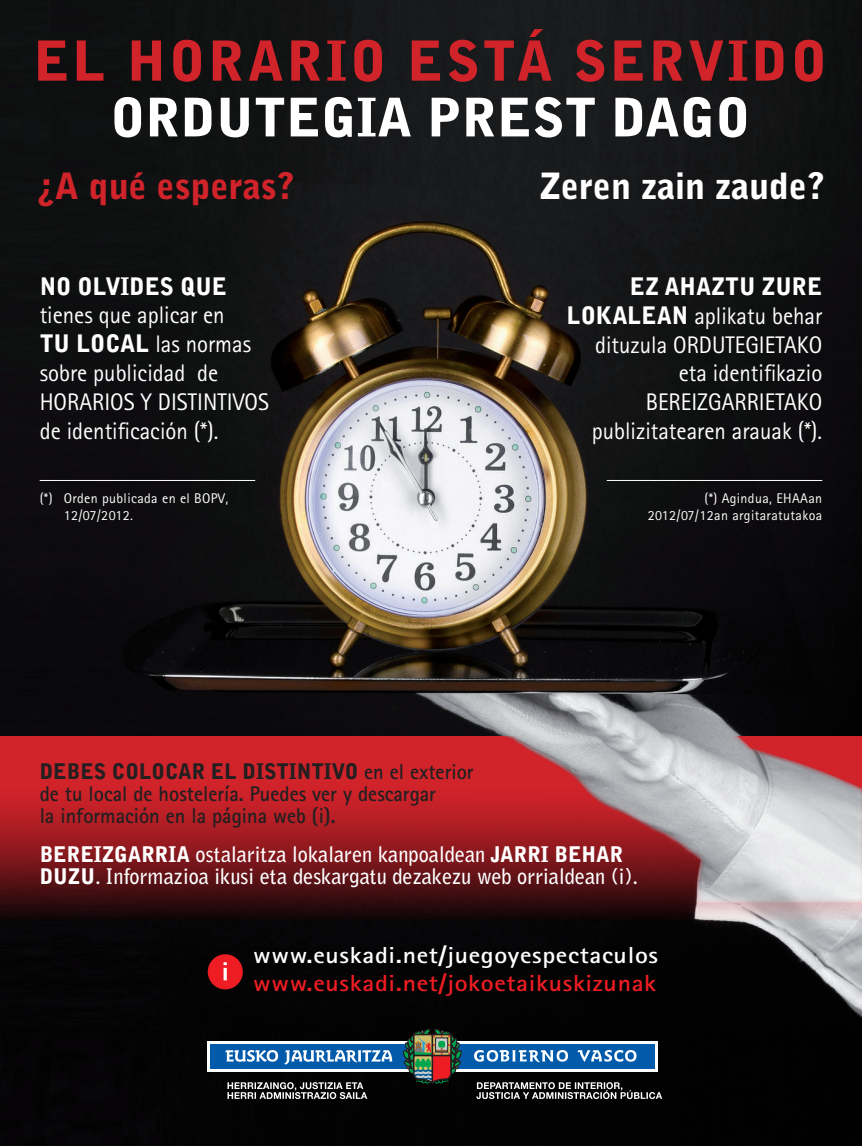
<style>
.page{position:relative;width:862px;height:1146px;background:#fff}
.page>*{position:absolute;margin:0;border:0;box-sizing:border-box;transform-origin:0 0}
.t1{font:900 54.8px "Bell Gothic Std";letter-spacing:.05em;color:#d1232a}
.t2{font:900 52.8px "Bell Gothic Std";color:#fff}
.t3{font:900 36px "Bell Gothic Std";color:#fff}
.t4{font:900 36px "Bell Gothic Std";color:#d1232a}
.t5{font:24px/28.8px "Rotis Sans Serif";color:#fff;text-align:right;scale:.95 1}
.t6{font:900 24px "Bell Gothic Std";color:#fff;scale:.95 1}
.t7{font:700 23.2px "Rotis Sans Serif";letter-spacing:.025em;color:#fff;scale:1.11 1}
.t8{font:700 23.2px "Rotis Sans Serif";letter-spacing:.025em;color:#ee1d23;scale:1.11 1}
.t9{font:700 21.4px "Bell Gothic Std";color:#fff;scale:.95 1}
.t10{font:700 21.4px/22px "Rotis Sans Serif";color:#231f20;scale:.95 1}
.t11{font:900 21.4px "Bell Gothic Std";color:#231f20;scale:.95 1}
.t12{font:900 21.4px "Bell Gothic Std";color:#fff;scale:.95 1}
.t13{font:14px/16.8px "Rotis Sans Serif";letter-spacing:.025em;color:#fff}
.s1{font-family:"Bell Gothic Std";font-weight:900}
.s2{font-family:"Rotis Sans Serif";font-weight:700}
.s3{font-weight:900}
</style>
<div class="page">
<img style="left:0;top:0;width:862px;height:1145px">
<div style="left:208px;top:954px;width:35px;height:35px;background:#ee1d23;border-radius:50%"></div>
<svg style="left:224px;top:962px;width:3px;height:18px"></svg>
<svg style="left:207px;top:1040px;width:450px;height:31px"></svg>
<div style="left:210px;top:1043px;width:444px;height:24px;background:#015aaa"></div>
<svg style="left:225px;top:1050px;width:53px;height:11px"></svg>
<svg style="left:284px;top:1050px;width:108px;height:14px"></svg>
<svg style="left:474px;top:1050px;width:94px;height:12px"></svg>
<svg style="left:577px;top:1050px;width:59px;height:11px"></svg>
<svg style="left:403px;top:1028px;width:59px;height:57px;background:#514e3e"></svg>
<svg style="left:227px;top:1081px;width:140px;height:17px;background:#585757"></svg>
<svg style="left:476px;top:1081px;width:186px;height:17px;background:#4e4e4e"></svg>
<hr style="left:40px;top:480px;width:215px;height:1px;background:#fff">
<hr style="left:607px;top:480px;width:215px;height:1px;background:#fff">
<svg style="left:0;top:736px;width:862px;height:184px;background:#921e23"></svg>
<img style="left:463px;top:714px;width:399px;height:188px">
<h1 class="t1" style="left:33px;top:29px;width:795px">EL HORARIO ESTÁ SERVIDO</h1>
<h2 class="t2" style="left:110px;top:87px;width:641px">ORDUTEGIA PREST DAGO</h2>
<h3 class="t4" style="left:37px;top:165px;width:259px">¿A QUÉ ESPERAS?</h3>
<h3 class="t3" style="left:539px;top:165px;width:287px">ZEREN ZAIN ZAUDE?</h3>
<p class="t6" style="left:40px;top:272px;width:199px">N O OLVIDES QUE</p>
<p class="t5" style="left:40px;top:300px;width:243px;text-align:left">tienes que aplicar en<br><span class="s1">TU LOCAL</span> las normas sobre publicidad de<br>HORARI OS Y DI STI NTIVOS de identificación (*).</p>
<p class="t6" style="left:630px;top:272px;width:53px">EZ AHAZTU</p>
<p class="t6" style="left:761px;top:272px;width:17px">ZURE</p>
<p class="t6" style="left:567px;top:301px;width:65px">LO KALEA</p>
<p class="t5" style="left:592px;top:301px;width:244px"><span class="s1">N</span> aplikatu behar<br>dituzula ordutegietako eta identifikazio bereizgarrietako publizitatearen arauak (*).</p>
<p class="t13" style="left:64px;top:489px;width:166px;text-indent:-24px">(*) Orden publicada en el BOPV,<br>12/07/2012.</p>
<p class="t13" style="left:647px;top:489px;width:176px;text-align:right">(*) Agindua, EHAAan<br>2012/07/12an argitaratutakoa</p>
<p class="t11" style="left:40px;top:758px;width:458px">DEBES COLOCAR EL DISTINTIVO <span class="s2">en el exterior</span></p>
<p class="t10" style="left:40px;top:781px;width:419px">de tu local de hostelería. Puedes ver y descargar la información en la página web (i).</p>
<p class="t12" style="left:40px;top:841px;width:29px">BEREIZGARRIA</p>
<p class="t9" style="left:196px;top:840px;width:335px">ostalaritza lokalaren kanpoaldean <span class="s3">JARRI</span></p>
<p class="t12" style="left:554px;top:841px;width:15px">BEHAR</p>
<p class="t12" style="left:40px;top:863px;width:15px">DUZU</p>
<p class="t9" style="left:95px;top:862px;width:573px">. Informazioa ikusi eta deskargatu dezakezu web orrialdean (i).</p>
<p class="t7" style="left:253px;top:940px;width:366px">www.euskadi.net/juegoyespectaculos</p>
<p class="t8" style="left:253px;top:968px;width:365px">www.euskadi.net/jokoetaikuskizunak</p>
</div>
